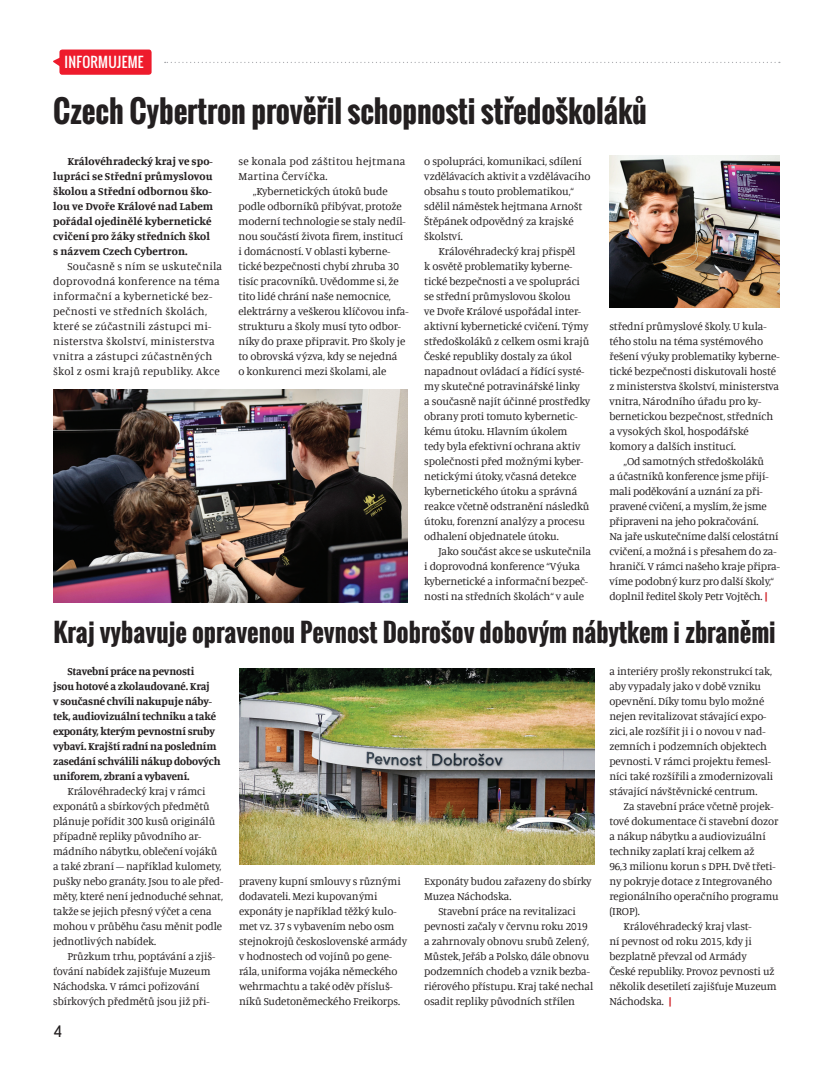
<style>
.page{position:relative;width:833px;height:1081px;background:#fff}
.page>*{position:absolute;margin:0;border:0;box-sizing:border-box;transform-origin:0 0}
.t1{font:700 30px "Oswald";letter-spacing:-.005em;color:#231f20}
.t2{font:700 25px "Oswald";color:#231f20}
.t3{font:15px "Kelson Sans";color:#231f20}
.t4{font:13.75px "Oswald";color:#fff}
.t5{font:11.25px/15px "Manuale";letter-spacing:-.01em;color:#231f20}
.t6{font:11.25px/15px "Manuale";letter-spacing:.02em;color:#231f20}
.t7{font:700 11.25px/15px "Manuale";letter-spacing:-.01em;color:#231f20}
.t8{font:700 11.25px/15px "Manuale";letter-spacing:.01em;color:#231f20}
.s1{font-weight:700;color:#d1232a}
</style>
<div class="page">
<svg style="left:165px;top:62px;width:615px;height:1px"></svg>
<svg style="left:53px;top:58px;width:6px;height:8px"></svg>
<div style="left:59px;top:50px;width:93px;height:25px;background:#ee1b2c;border-radius:3px"></div>
<img style="left:239px;top:668px;width:355px;height:197px">
<img style="left:53px;top:389px;width:354px;height:213px">
<img style="left:609px;top:156px;width:170px;height:151px">
<p class="t4" style="left:65px;top:52px;width:27px">INFORM</p>
<p class="t4" style="left:108px;top:52px;width:17px">UJEME</p>
<h1 class="t1" style="left:53px;top:89px;width:595px">Czech Cybertron prověřil schopnosti středoškoláků</h1>
<p class="t8" style="left:53px;top:153px;width:161px;text-indent:14px">Královéhradecký kraj ve spo&shy;lupráci se Střední průmyslovou školou a Střední odbornou ško&shy;lou ve Dvoře Králové nad Labem pořádal ojedinělé kybernetické cvičení pro žáky středních škol s názvem Czech Cybertron.</p>
<p class="t6" style="left:53px;top:258px;width:171px;text-indent:14px">Současně s ním se uskutečnila doprovodná konference na téma informační a kybernetické bez&shy;pečnosti ve středních školách, které se zúčastnili zástupci mi&shy;nisterstva školství, ministerstva vnitra a zástupci zúčastněných škol z osmi krajů republiky. Akce</p>
<p class="t6" style="left:238px;top:153px;width:169px">se konala pod záštitou hejtmana</p>
<p class="t6" style="left:238px;top:168px;width:91px">Martina Červíčka.</p>
<p class="t5" style="left:253px;top:183px;width:136px">„Kybernetických útoků bude</p>
<p class="t5" style="left:238px;top:198px;width:165px">podle odborníků přibývat, protože</p>
<p class="t5" style="left:238px;top:213px;width:169px">moderní technologie se staly nedíl-</p>
<p class="t5" style="left:238px;top:228px;width:166px">nou součástí života firem, institucí</p>
<p class="t5" style="left:238px;top:243px;width:153px">i domácností. V oblasti kyberne-</p>
<p class="t5" style="left:238px;top:258px;width:162px">tické bezpečnosti chybí zhruba 30</p>
<p class="t5" style="left:238px;top:273px;width:162px">tisíc pracovníků. Uvědomme si, že</p>
<p class="t5" style="left:238px;top:288px;width:154px">tito lidé chrání naše nemocnice,</p>
<p class="t5" style="left:238px;top:303px;width:172px">elektrárny a veškerou klíčovou infa-</p>
<p class="t5" style="left:238px;top:318px;width:164px">strukturu a školy musí tyto odbor-</p>
<p class="t5" style="left:238px;top:333px;width:168px">níky do praxe připravit. Pro školy je</p>
<p class="t5" style="left:238px;top:348px;width:161px">to obrovská výzva, kdy se nejedná</p>
<p class="t5" style="left:238px;top:363px;width:149px">o konkurenci mezi školami, ale</p>
<p class="t5" style="left:424px;top:153px;width:168px">o spolupráci, komunikaci, sdílení vzdělávacích aktivit a vzdělávacího obsahu s touto problematikou,“ sdělil náměstek hejtmana Arnošt<br>Štěpánek odpovědný za krajské školství.</p>
<p class="t5" style="left:424px;top:243px;width:167px;text-indent:14px">Královéhradecký kraj přispěl<br>k osvětě problematiky kyberne&shy;tické bezpečnosti a ve spolupráci se střední průmyslovou školou<br>ve Dvoře Králové uspořádal inter&shy;aktivní kybernetické cvičení. Týmy středoškoláků z celkem osmi krajů<br>České republiky dostaly za úkol napadnout ovládací a řídící systé&shy;my skutečné potravinářské linky<br>a současně najít účinné prostředky obrany proti tomuto kybernetic&shy;kému útoku. Hlavním úkolem tedy byla efektivní ochrana aktiv společnosti před možnými kyber&shy;netickými útoky, včasná detekce kybernetického útoku a správná reakce včetně odstranění následků útoku, forenzní analýzy a procesu odhalení objednatele útoku.</p>
<p class="t5" style="left:424px;top:543px;width:168px;text-indent:14px">Jako součást akce se uskutečnila i doprovodná konference “Výuka kybernetické a informační bezpeč&shy;nosti na středních školách“ v aule</p>
<p class="t5" style="left:609px;top:318px;width:172px">střední průmyslové školy. U kula&shy;tého stolu na téma systémového řešení výuky problematiky kyberne&shy;tické bezpečnosti diskutovali hosté z ministerstva školství, ministerstva vnitra, Národního úřadu pro ky&shy;bernetickou bezpečnost, středních a vysokých škol, hospodářské komory a dalších institucí.</p>
<p class="t5" style="left:609px;top:453px;width:172px;text-indent:14px">„Od samotných středoškoláků<br>a účastníků konference jsme přijí&shy;mali poděkování a uznání za při&shy;pravené cvičení, a myslím, že jsme připraveni na jeho pokračování.<br>Na jaře uskutečníme další celostátní cvičení, a možná i s přesahem do za&shy;hraničí. V rámci našeho kraje připra&shy;víme podobný kurz pro další školy,“ doplnil ředitel školy Petr Vojtěch. <span class="s1">|</span></p>
<h2 class="t2" style="left:53px;top:613px;width:724px">Kraj vybavuje opravenou Pevnost Dobrošov dobovým nábytkem i zbraněmi</h2>
<p class="t7" style="left:53px;top:663px;width:169px;text-indent:14px">Stavební práce na pevnosti<br>jsou hotové a zkolaudované. Kraj<br>v současné chvíli nakupuje náby&shy;tek, audiovizuální techniku a také exponáty, kterým pevnostní sruby vybaví. Krajští radní na posledním zasedání schválili nákup dobových uniforem, zbraní a vybavení.</p>
<p class="t5" style="left:53px;top:783px;width:172px;text-indent:14px">Královéhradecký kraj v rámci exponátů a sbírkových předmětů plánuje pořídit 300 kusů originálů případně repliky původního ar&shy;mádního nábytku, oblečení vojáků a také zbraní – například kulomety, pušky nebo granáty. Jsou to ale před&shy;měty, které není jednoduché sehnat, takže se jejich přesný výčet a cena mohou v průběhu času měnit podle jednotlivých nabídek.</p>
<p class="t5" style="left:53px;top:948px;width:163px;text-indent:14px">Průzkum trhu, poptávání a zjiš&shy;ťování nabídek zajišťuje Muzeum<br>Náchodska. V rámci pořizování sbírkových předmětů jsou již při-</p>
<p class="t5" style="left:609px;top:663px;width:165px">a interiéry prošly rekonstrukcí tak, aby vypadaly jako v době vzniku opevnění. Díky tomu bylo možné nejen revitalizovat stávající expo&shy;zici, ale rozšířit ji i o novou v nad&shy;zemních i podzemních objektech pevnosti. V rámci projektu řemesl&shy;níci také rozšířili a zmodernizovali stávající návštěvnické centrum.</p>
<p class="t5" style="left:623px;top:798px;width:151px">Za stavební práce včetně projek-</p>
<p class="t5" style="left:609px;top:813px;width:171px">tové dokumentace či stavební dozor</p>
<p class="t5" style="left:609px;top:828px;width:158px">a nákup nábytku a audiovizuální</p>
<p class="t5" style="left:609px;top:843px;width:147px">techniky zaplatí kraj celkem až</p>
<p class="t5" style="left:609px;top:858px;width:168px">96,3 milionu korun s DPH. Dvě třeti-</p>
<p class="t5" style="left:609px;top:873px;width:164px">ny pokryje dotace z Integrovaného</p>
<p class="t5" style="left:609px;top:888px;width:171px">regionálního operačního programu</p>
<p class="t5" style="left:609px;top:903px;width:32px">(IROP).</p>
<p class="t5" style="left:623px;top:918px;width:130px">Královéhradecký kraj vlast-</p>
<p class="t5" style="left:609px;top:933px;width:144px">ní pevnost od roku 2015, kdy ji</p>
<p class="t5" style="left:609px;top:948px;width:139px">bezplatně převzal od Armády</p>
<p class="t5" style="left:609px;top:963px;width:167px">České republiky. Provoz pevnosti už</p>
<p class="t5" style="left:609px;top:978px;width:169px">několik desetiletí zajišťuje Muzeum</p>
<p class="t5" style="left:609px;top:993px;width:64px">Náchodska. <span class="s1">|</span></p>
<p class="t5" style="left:239px;top:873px;width:170px">praveny kupní smlouvy s různými dodavateli. Mezi kupovanými exponáty je například těžký kulo&shy;met vz. 37 s vybavením nebo osm stejnokrojů československé armády v hodnostech od vojínů po gene&shy;rála, uniforma vojáka německého wehrmachtu a také oděv přísluš&shy;níků Sudetoněmeckého Freikorps.</p>
<p class="t5" style="left:424px;top:873px;width:169px">Exponáty budou zařazeny do sbírky<br>Muzea Náchodska.</p>
<p class="t5" style="left:424px;top:903px;width:171px;text-indent:14px">Stavební práce na revitalizaci pevnosti začaly v červnu roku 2019 a zahrnovaly obnovu srubů Zelený, Můstek, Jeřáb a Polsko, dále obnovu podzemních chodeb a vznik bezba&shy;riérového přístupu. Kraj také nechal osadit repliky původních střílen</p>
<h3 class="t3" style="left:54px;top:1022px;width:10px">4</h3>
</div>
